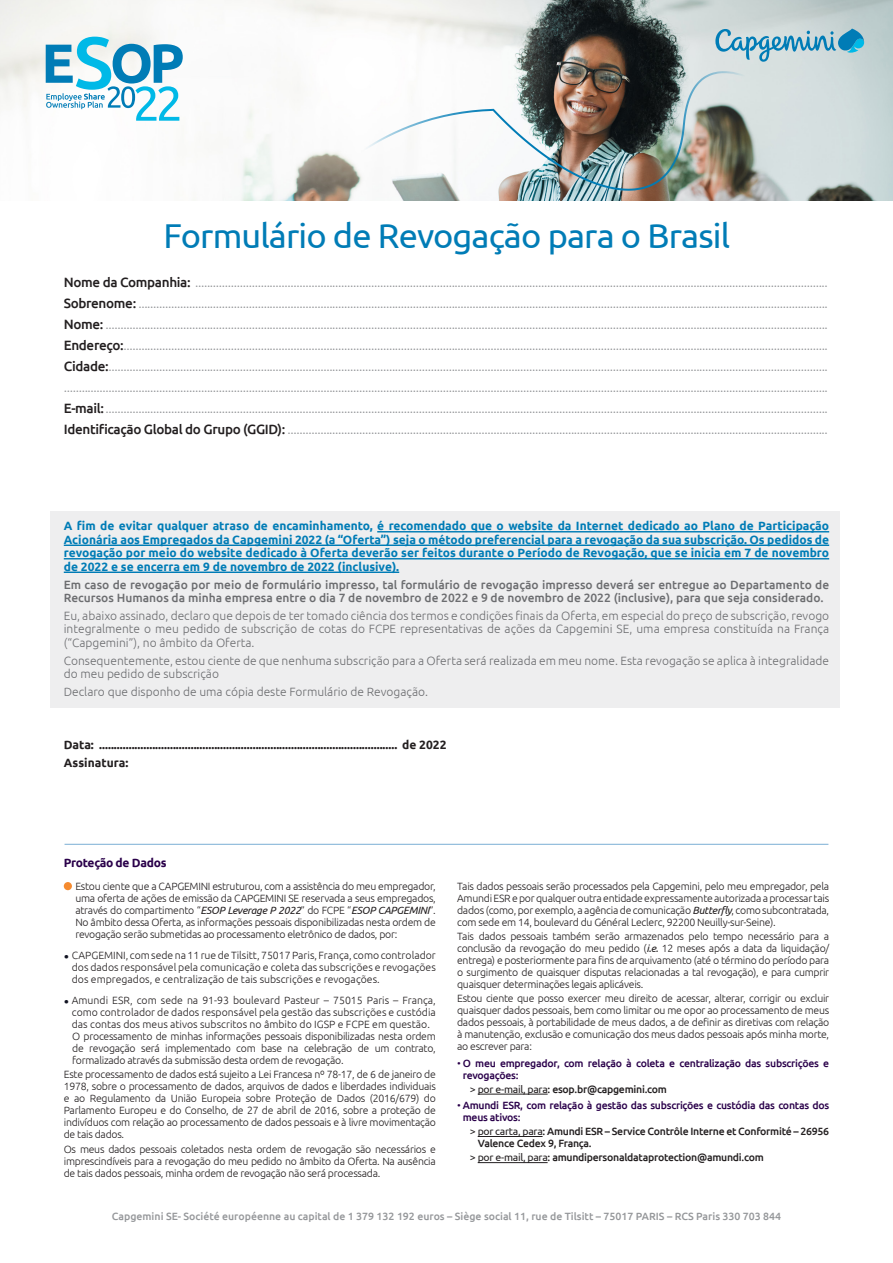
<style>
.page{position:relative;width:893px;height:1263px;background:#fff}
.page>*{position:absolute;margin:0;border:0;box-sizing:border-box;transform-origin:0 0}
.t1{font:34.5px "Ubuntu";letter-spacing:-.025em;color:#007cb6}
.t2{font:300 13.5px "Ubuntu";color:#939598}
.t3{font:300 12px/13.5px "Ubuntu";color:#6c6d70;text-align:justify}
.t4{font:700 12px/13.5px "Ubuntu";color:#007cb6;text-align:justify}
.t5{font:500 12px/13.5px "Ubuntu";color:#6c6d70}
.t6{font:700 12px "Ubuntu";color:#231f20}
.t7{font:700 12px "Ubuntu";letter-spacing:-.025em;color:#2a004a}
.t8{font:300 10.5px/12px "Ubuntu";letter-spacing:-.025em;color:#231f20;text-align:justify}
.t9{font:500 10.5px/12px "Ubuntu";letter-spacing:-.025em;color:#231f20}
.t10{font:500 10.5px/12px "Ubuntu";letter-spacing:-.025em;color:#2a004a}
.t11{font:500 10.5px "Ubuntu";color:#95979a}
.s1{font-weight:500;color:#231f20}
.s2{font-weight:400;font-style:italic}
.s3{font-size:15px;color:#121423}
.s4{font-weight:300}
.s5{font-weight:400}
</style>
<div class="page">
<div style="left:50px;top:511px;width:790px;height:196px;background:#eeeeef"></div>
<hr style="left:377px;top:531px;width:452px;height:1px;background:#007cb6">
<hr style="left:64px;top:544px;width:765px;height:2px;background:#007cb6">
<hr style="left:64px;top:558px;width:765px;height:1px;background:#007cb6">
<hr style="left:64px;top:571px;width:335px;height:2px;background:#007cb6">
<div style="left:64px;top:882px;width:8px;height:8px;background:#f58b30;border-radius:50%"></div>
<hr style="left:478px;top:1094px;width:70px;height:1px;background:#231f20">
<hr style="left:478px;top:1136px;width:65px;height:1px;background:#231f20">
<hr style="left:478px;top:1162px;width:70px;height:1px;background:#231f20">
<hr style="left:65px;top:844px;width:763px;height:1px;background:#7baed5">
<img style="left:0;top:0;width:893px;height:201px">
<svg style="left:715px;top:29px;width:149px;height:33px;background:#96c2d2"></svg>
<svg style="left:46px;top:37px;width:137px;height:84px"></svg>
<img style="left:358px;top:71px;width:362px;height:118px">
<p class="t1" style="left:164px;top:215px;width:568px">Formulário de Revogação para o Brasil</p>
<p class="t2" style="left:64px;top:274px;width:766px"><span class="s1">Nome da Companhia:</span> ....................................................................................................................................................................................................................</p>
<p class="t2" style="left:64px;top:295px;width:766px"><span class="s1">Sobrenome:</span> .......................................................................................................................................................................................................................................</p>
<p class="t2" style="left:64px;top:316px;width:766px"><span class="s1">Nome:</span> ..................................................................................................................................................................................................................................................</p>
<p class="t2" style="left:64px;top:337px;width:766px"><span class="s1">Endereço:</span>............................................................................................................................................................................................................................................</p>
<p class="t2" style="left:64px;top:358px;width:766px"><span class="s1">Cidade:</span>.................................................................................................................................................................................................................................................</p>
<p class="t2" style="left:64px;top:379px;width:766px">................................................................................................................................................................................................................................................................</p>
<p class="t2" style="left:64px;top:400px;width:766px"><span class="s1">E-mail:</span>..................................................................................................................................................................................................................................................</p>
<p class="t2" style="left:64px;top:421px;width:766px"><span class="s1">Identificação Global do Grupo (GGID):</span> .....................................................................................................................................................................................</p>
<p class="t4" style="left:64px;top:519px;width:767px">A fim de evitar qualquer atraso de encaminhamento, é recomendado que o website da Internet dedicado ao Plano de Participação Acionária aos Empregados da Capgemini 2022 (a “Oferta”) seja o método preferencial para a revogação da sua subscrição. Os pedidos de revogação por meio do website dedicado à Oferta deverão ser feitos durante o Período de Revogação, que se inicia em 7 de novembro de 2022 e se encerra em 9 de novembro de 2022 (inclusive).</p>
<p class="t5" style="left:64px;top:577px;width:767px">Em caso de revogação por meio de formulário impresso, tal formulário de revogação impresso deverá ser entregue ao Departamento de<br>Recursos Humanos da minha empresa entre o dia 7 de novembro de 2022 e 9 de novembro de 2022 (inclusive), para que seja considerado.</p>
<p class="t3" style="left:64px;top:608px;width:767px">Eu, abaixo assinado, declaro que depois de ter tomado ciência dos termos e condições finais da Oferta, em especial do preço de subscrição, revogo integralmente o meu pedido de subscrição de cotas do FCPE representativas de ações da Capgemini SE, uma empresa constituída na França (“Capgemini”), no âmbito da Oferta.</p>
<p class="t3" style="left:64px;top:653px;width:767px">Consequentemente, estou ciente de que nenhuma subscrição para a Oferta será realizada em meu nome. Esta revogação se aplica à integralidade do meu pedido de subscrição</p>
<p class="t3" style="left:64px;top:684px;width:366px">Declaro que disponho de uma cópia deste Formulário de Revogação.</p>
<p class="t6" style="left:64px;top:737px;width:384px">Data: ..................................................................................................... de 2022</p>
<p class="t6" style="left:64px;top:755px;width:66px">Assinatura:</p>
<p class="t7" style="left:64px;top:855px;width:104px">Proteção de Dados</p>
<p class="t8" style="left:75px;top:880px;width:362px">Estou ciente que a CAPGEMINI estruturou, com a assistência do meu empregador, uma oferta de ações de emissão da CAPGEMINI SE reservada a seus empregados, através do compartimento “<span class="s2">ESOP Leverage P 2022</span>” do FCPE “<span class="s2">ESOP CAPGEMINI</span>”.<br>No âmbito dessa Oferta, as informações pessoais disponibilizadas nesta ordem de revogação serão submetidas ao processamento eletrônico de dados, por:</p>
<p class="t8" style="left:72px;top:949px;width:365px;text-indent:-8px"><span class="s3">•</span> CAPGEMINI, com sede na 11 rue de Tilsitt, 75017 Paris, França, como controlador dos dados responsável pela comunicação e coleta das subscrições e revogações dos empregados, e centralização de tais subscrições e revogações.</p>
<p class="t8" style="left:72px;top:994px;width:365px;text-indent:-8px"><span class="s3">•</span> Amundi ESR, com sede na 91-93 boulevard Pasteur – 75015 Paris – França, como controlador de dados responsável pela gestão das subscrições e custódia das contas dos meus ativos subscritos no âmbito do IGSP e FCPE em questão.</p>
<p class="t8" style="left:72px;top:1030px;width:365px">O processamento de minhas informações pessoais disponibilizadas nesta ordem de revogação será implementado com base na celebração de um contrato, formalizado através da submissão desta ordem de revogação.</p>
<p class="t8" style="left:64px;top:1068px;width:374px">Este processamento de dados está sujeito a Lei Francesa nº 78-17, de 6 de janeiro de 1978, sobre o processamento de dados, arquivos de dados e liberdades individuais e ao Regulamento da União Europeia sobre Proteção de Dados (2016/679) do Parlamento Europeu e do Conselho, de 27 de abril de 2016, sobre a proteção de indivíduos com relação ao processamento de dados pessoais e à livre movimentação de tais dados.</p>
<p class="t8" style="left:64px;top:1142px;width:374px">Os meus dados pessoais coletados nesta ordem de revogação são necessários e imprescindíveis para a revogação do meu pedido no âmbito da Oferta. Na ausência de tais dados pessoais, minha ordem de revogação não será processada.</p>
<p class="t8" style="left:457px;top:880px;width:374px">Tais dados pessoais serão processados pela Capgemini, pelo meu empregador, pela Amundi ESR e por qualquer outra entidade expressamente autorizada a processar tais dados (como, por exemplo, a agência de comunicação <span class="s2">Butterfly</span>, como subcontratada, com sede em 14, boulevard du Général Leclerc, 92200 Neuilly-sur-Seine).</p>
<p class="t8" style="left:457px;top:930px;width:374px">Tais dados pessoais também serão armazenados pelo tempo necessário para a conclusão da revogação do meu pedido (<span class="s2">i.e.</span> 12 meses após a data da liquidação/ entrega) e posteriormente para fins de arquivamento (até o término do período para o surgimento de quaisquer disputas relacionadas a tal revogação), e para cumprir quaisquer determinações legais aplicáveis.</p>
<p class="t8" style="left:457px;top:992px;width:374px">Estou ciente que posso exercer meu direito de acessar, alterar, corrigir ou excluir quaisquer dados pessoais, bem como limitar ou me opor ao processamento de meus dados pessoais, à portabilidade de meus dados, a de definir as diretivas com relação à manutenção, exclusão e comunicação dos meus dados pessoais após minha morte, ao escrever para:</p>
<p class="t10" style="left:463px;top:1056px;width:368px;text-indent:-6px"><span class="s4">•</span> O meu empregador, com relação à coleta e centralização das subscrições e revogações:</p>
<p class="t9" style="left:470px;top:1083px;width:198px"><span class="s5">&gt; por e-mail, para</span>: esop.br@capgemini.com</p>
<p class="t10" style="left:463px;top:1099px;width:368px;text-indent:-6px"><span class="s4">•</span> Amundi ESR, com relação à gestão das subscrições e custódia das contas dos meus ativos:</p>
<p class="t9" style="left:478px;top:1125px;width:353px;text-indent:-8px"><span class="s5">&gt; por carta, para</span>: Amundi ESR – Service Contrôle Interne et Conformité – 26956<br>Valence Cedex 9, França.</p>
<p class="t9" style="left:470px;top:1151px;width:295px"><span class="s5">&gt; por e-mail, para</span>: amundipersonaldataprotection@amundi.com</p>
<p class="t11" style="left:112px;top:1210px;width:671px">Capgemini SE- Société européenne au capital de 1 379 132 192 euros – Siège social 11, rue de Tilsitt – 75017 PARIS – RCS Paris 330 703 844</p>
</div>
